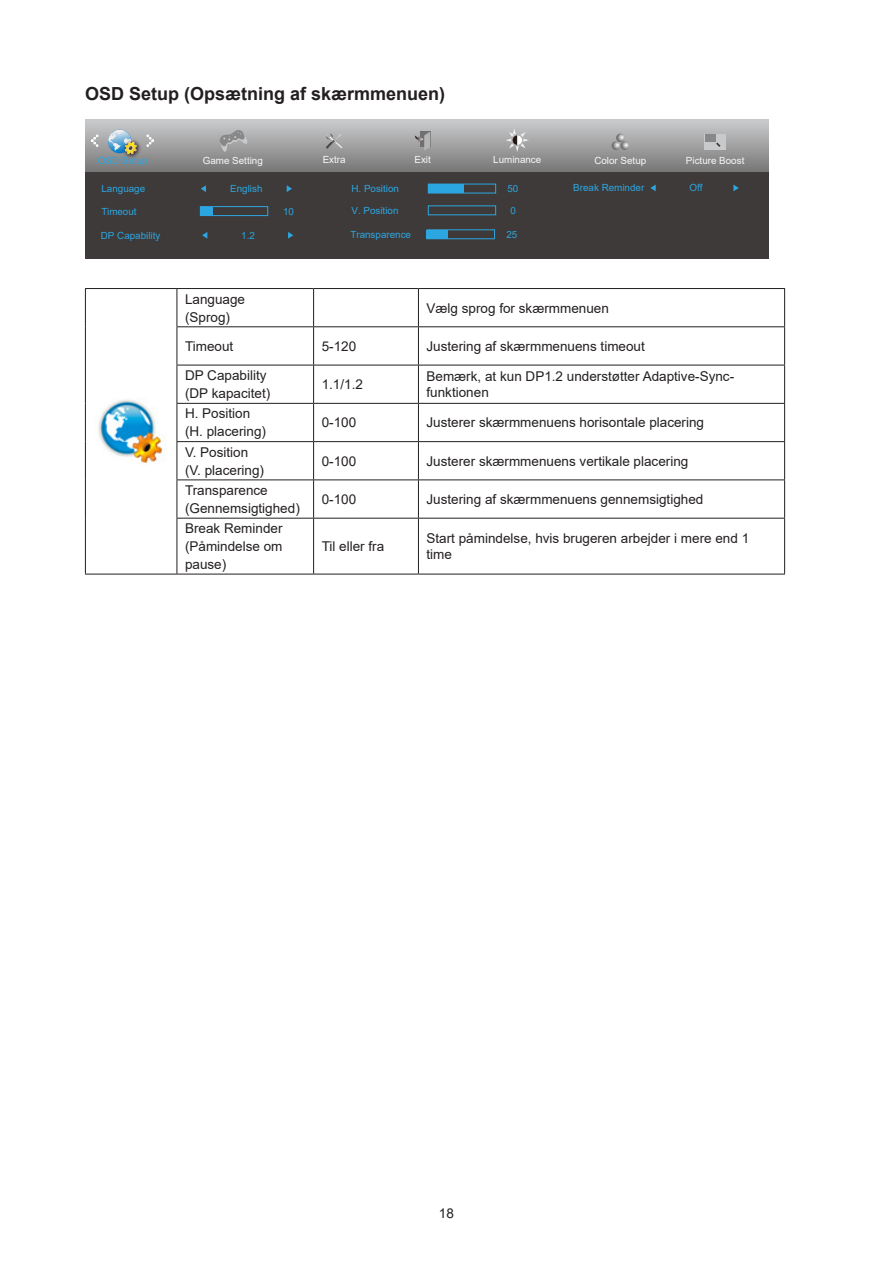
<style>
.page{position:relative;width:893px;height:1263px;background:#fff}
.page>*{position:absolute;margin:0;border:0;box-sizing:border-box;transform-origin:0 0}
.Heading_3{font:700 18px "Arial";color:#231f20}
.无间隔{font:13.5px/18px "Arial";color:#231f20}
.正文_text-1{font:13.5px/18px "Arial";color:#231f20}
.t1{font:9.9px "Arial";color:#2ca6e0}
.t2{font:9.9px "Arial";color:#f7f7f7}
</style>
<div class="page">
<svg style="left:85px;top:119px;width:683px;height:53px;background:#a0a0a1"></svg>
<div style="left:85px;top:172px;width:683px;height:87px;background:#3e3a39"></div>
<svg style="left:91px;top:134px;width:8px;height:13px"></svg>
<svg style="left:146px;top:134px;width:8px;height:13px"></svg>
<svg style="left:415px;top:132px;width:15px;height:19px"></svg>
<svg style="left:326px;top:133px;width:18px;height:16px"></svg>
<svg style="left:506px;top:128px;width:23px;height:24px"></svg>
<svg style="left:612px;top:134px;width:17px;height:16px"></svg>
<div style="left:428px;top:205px;width:68px;height:10px;border:1px solid #2ca6e0"></div>
<div style="left:426px;top:230px;width:22px;height:9px;background:#2ca6e0"></div>
<div style="left:427px;top:229px;width:68px;height:10px;border:1px solid #2ca6e0"></div>
<svg style="left:201px;top:185px;width:5px;height:7px"></svg>
<svg style="left:287px;top:185px;width:5px;height:7px"></svg>
<div style="left:200px;top:206px;width:68px;height:10px;border:1px solid #2ca6e0"></div>
<div style="left:200px;top:207px;width:13px;height:9px;background:#2ca6e0"></div>
<div style="left:428px;top:184px;width:36px;height:9px;background:#2ca6e0"></div>
<svg style="left:202px;top:232px;width:5px;height:7px"></svg>
<svg style="left:288px;top:232px;width:5px;height:7px"></svg>
<svg style="left:650px;top:185px;width:6px;height:6px"></svg>
<svg style="left:733px;top:185px;width:6px;height:6px"></svg>
<img style="left:121px;top:138px;width:23px;height:23px">
<svg style="left:108px;top:130px;width:29px;height:24px"></svg>
<div style="left:705px;top:134px;width:21px;height:15px;background:#c8c9ca"></div>
<div style="left:705px;top:134px;width:10px;height:8px;background:#888"></div>
<svg style="left:716px;top:142px;width:4px;height:5px"></svg>
<svg style="left:220px;top:130px;width:27px;height:22px"></svg>
<hr style="left:85px;top:288px;width:92px;height:1px;background:#231f20">
<hr style="left:85px;top:289px;width:1px;height:38px;background:#231f20">
<hr style="left:177px;top:288px;width:137px;height:1px;background:#231f20">
<hr style="left:177px;top:289px;width:1px;height:37px;background:#231f20">
<hr style="left:314px;top:288px;width:104px;height:1px;background:#231f20">
<hr style="left:313px;top:289px;width:1px;height:37px;background:#231f20">
<hr style="left:418px;top:288px;width:367px;height:1px;background:#231f20">
<hr style="left:418px;top:289px;width:1px;height:37px;background:#231f20">
<hr style="left:784px;top:289px;width:1px;height:37px;background:#231f20">
<hr style="left:85px;top:327px;width:1px;height:38px;background:#231f20">
<hr style="left:177px;top:326px;width:137px;height:1px;background:#231f20">
<hr style="left:177px;top:327px;width:1px;height:38px;background:#231f20">
<hr style="left:314px;top:326px;width:104px;height:1px;background:#231f20">
<hr style="left:313px;top:327px;width:1px;height:38px;background:#231f20">
<hr style="left:418px;top:326px;width:367px;height:1px;background:#231f20">
<hr style="left:418px;top:327px;width:1px;height:38px;background:#231f20">
<hr style="left:784px;top:327px;width:1px;height:38px;background:#231f20">
<hr style="left:85px;top:365px;width:1px;height:38px;background:#231f20">
<hr style="left:177px;top:365px;width:137px;height:1px;background:#231f20">
<hr style="left:177px;top:365px;width:1px;height:38px;background:#231f20">
<hr style="left:314px;top:365px;width:104px;height:1px;background:#231f20">
<hr style="left:313px;top:365px;width:1px;height:38px;background:#231f20">
<hr style="left:418px;top:365px;width:367px;height:1px;background:#231f20">
<hr style="left:418px;top:365px;width:1px;height:38px;background:#231f20">
<hr style="left:784px;top:365px;width:1px;height:38px;background:#231f20">
<hr style="left:85px;top:403px;width:1px;height:39px;background:#231f20">
<hr style="left:177px;top:403px;width:137px;height:1px;background:#231f20">
<hr style="left:177px;top:404px;width:1px;height:37px;background:#231f20">
<hr style="left:314px;top:403px;width:104px;height:1px;background:#231f20">
<hr style="left:313px;top:404px;width:1px;height:37px;background:#231f20">
<hr style="left:418px;top:403px;width:367px;height:1px;background:#231f20">
<hr style="left:418px;top:404px;width:1px;height:37px;background:#231f20">
<hr style="left:784px;top:404px;width:1px;height:37px;background:#231f20">
<hr style="left:85px;top:442px;width:1px;height:38px;background:#231f20">
<hr style="left:177px;top:441px;width:137px;height:1px;background:#231f20">
<hr style="left:177px;top:442px;width:1px;height:37px;background:#231f20">
<hr style="left:314px;top:441px;width:104px;height:1px;background:#231f20">
<hr style="left:313px;top:442px;width:1px;height:37px;background:#231f20">
<hr style="left:418px;top:441px;width:367px;height:1px;background:#231f20">
<hr style="left:418px;top:442px;width:1px;height:37px;background:#231f20">
<hr style="left:784px;top:442px;width:1px;height:37px;background:#231f20">
<hr style="left:85px;top:480px;width:1px;height:38px;background:#231f20">
<hr style="left:177px;top:479px;width:137px;height:1px;background:#231f20">
<hr style="left:177px;top:480px;width:1px;height:38px;background:#231f20">
<hr style="left:314px;top:479px;width:104px;height:1px;background:#231f20">
<hr style="left:313px;top:480px;width:1px;height:38px;background:#231f20">
<hr style="left:418px;top:479px;width:367px;height:1px;background:#231f20">
<hr style="left:418px;top:480px;width:1px;height:38px;background:#231f20">
<hr style="left:784px;top:480px;width:1px;height:38px;background:#231f20">
<hr style="left:85px;top:518px;width:1px;height:56px;background:#231f20">
<hr style="left:177px;top:518px;width:137px;height:1px;background:#231f20">
<hr style="left:177px;top:518px;width:1px;height:56px;background:#231f20">
<hr style="left:314px;top:518px;width:104px;height:1px;background:#231f20">
<hr style="left:313px;top:518px;width:1px;height:56px;background:#231f20">
<hr style="left:418px;top:518px;width:367px;height:1px;background:#231f20">
<hr style="left:418px;top:518px;width:1px;height:56px;background:#231f20">
<hr style="left:784px;top:518px;width:1px;height:56px;background:#231f20">
<hr style="left:85px;top:574px;width:92px;height:1px;background:#231f20">
<hr style="left:177px;top:574px;width:137px;height:1px;background:#231f20">
<hr style="left:314px;top:574px;width:104px;height:1px;background:#231f20">
<hr style="left:418px;top:574px;width:367px;height:1px;background:#231f20">
<img style="left:98px;top:399px;width:66px;height:66px">
<p class="Heading_3" style="left:85px;top:81px;width:362px">OSD Setup (Opsætning af skærmmenuen)</p>
<p class="t2" style="left:323px;top:153px;width:24px">Extra</p>
<p class="t2" style="left:414px;top:153px;width:18px">Exit</p>
<p class="t2" style="left:493px;top:153px;width:50px">Luminance</p>
<p class="t2" style="left:594px;top:153px;width:53px">Color Setup</p>
<p class="t1" style="left:351px;top:182px;width:49px">H. Position</p>
<p class="t1" style="left:507px;top:182px;width:12px">50</p>
<p class="t1" style="left:351px;top:204px;width:48px">V. Position</p>
<p class="t1" style="left:510px;top:204px;width:7px">0</p>
<p class="t1" style="left:350px;top:228px;width:62px">Transparence</p>
<p class="t1" style="left:506px;top:228px;width:12px">25</p>
<p class="t1" style="left:98px;top:153px;width:51px">OSD Setup</p>
<p class="t2" style="left:203px;top:153px;width:62px">Game Setting</p>
<p class="t2" style="left:686px;top:153px;width:60px">Picture Boost</p>
<p class="t1" style="left:573px;top:181px;width:73px">Break Reminder</p>
<p class="t1" style="left:690px;top:181px;width:14px">Off</p>
<p class="t1" style="left:101px;top:182px;width:45px">Language</p>
<p class="t1" style="left:230px;top:182px;width:34px">English</p>
<p class="t1" style="left:101px;top:204px;width:37px">Timeout</p>
<p class="t1" style="left:283px;top:204px;width:12px">10</p>
<p class="t1" style="left:101px;top:228px;width:61px">DP Capability</p>
<p class="t1" style="left:241px;top:228px;width:15px">1.2</p>
<p class="无间隔" style="left:185px;top:290px;width:62px">Language (Sprog)</p>
<p class="无间隔" style="left:427px;top:299px;width:184px">Vælg sprog for skærmmenuen</p>
<p class="无间隔" style="left:185px;top:337px;width:50px">Timeout</p>
<p class="无间隔" style="left:322px;top:337px;width:36px">5-120</p>
<p class="无间隔" style="left:427px;top:337px;width:220px">Justering af skærmmenuens timeout</p>
<p class="正文_text-1" style="left:185px;top:366px;width:87px">DP Capability (DP kapacitet)</p>
<p class="正文_text-1" style="left:322px;top:375px;width:43px">1.1/1.2</p>
<p class="无间隔" style="left:427px;top:368px;width:309px;line-height:16.2px">Bemærk, at kun DP1.2 understøtter Adaptive-Sync&shy;funktionen</p>
<p class="无间隔" style="left:185px;top:404px;width:83px">H. Position (H. placering)</p>
<p class="无间隔" style="left:322px;top:413px;width:36px">0-100</p>
<p class="无间隔" style="left:427px;top:413px;width:279px">Justerer skærmmenuens horisontale placering</p>
<p class="无间隔" style="left:185px;top:443px;width:81px">V. Position (V. placering)</p>
<p class="无间隔" style="left:322px;top:452px;width:36px">0-100</p>
<p class="无间隔" style="left:427px;top:452px;width:263px">Justerer skærmmenuens vertikale placering</p>
<p class="无间隔" style="left:185px;top:481px;width:116px">Transparence (Gennemsigtighed)</p>
<p class="无间隔" style="left:322px;top:490px;width:36px">0-100</p>
<p class="无间隔" style="left:427px;top:490px;width:278px">Justering af skærmmenuens gennemsigtighed</p>
<p class="无间隔" style="left:185px;top:519px;width:99px;text-align:justify">Break Reminder (Påmindelse om pause)</p>
<p class="正文_text-1" style="left:322px;top:537px;width:64px">Til eller fra</p>
<p class="无间隔" style="left:427px;top:530px;width:324px;line-height:16.2px">Start påmindelse, hvis brugeren arbejder i mere end 1 time</p>
<p class="无间隔" style="left:439px;top:1204px;width:17px">18</p>
</div>
